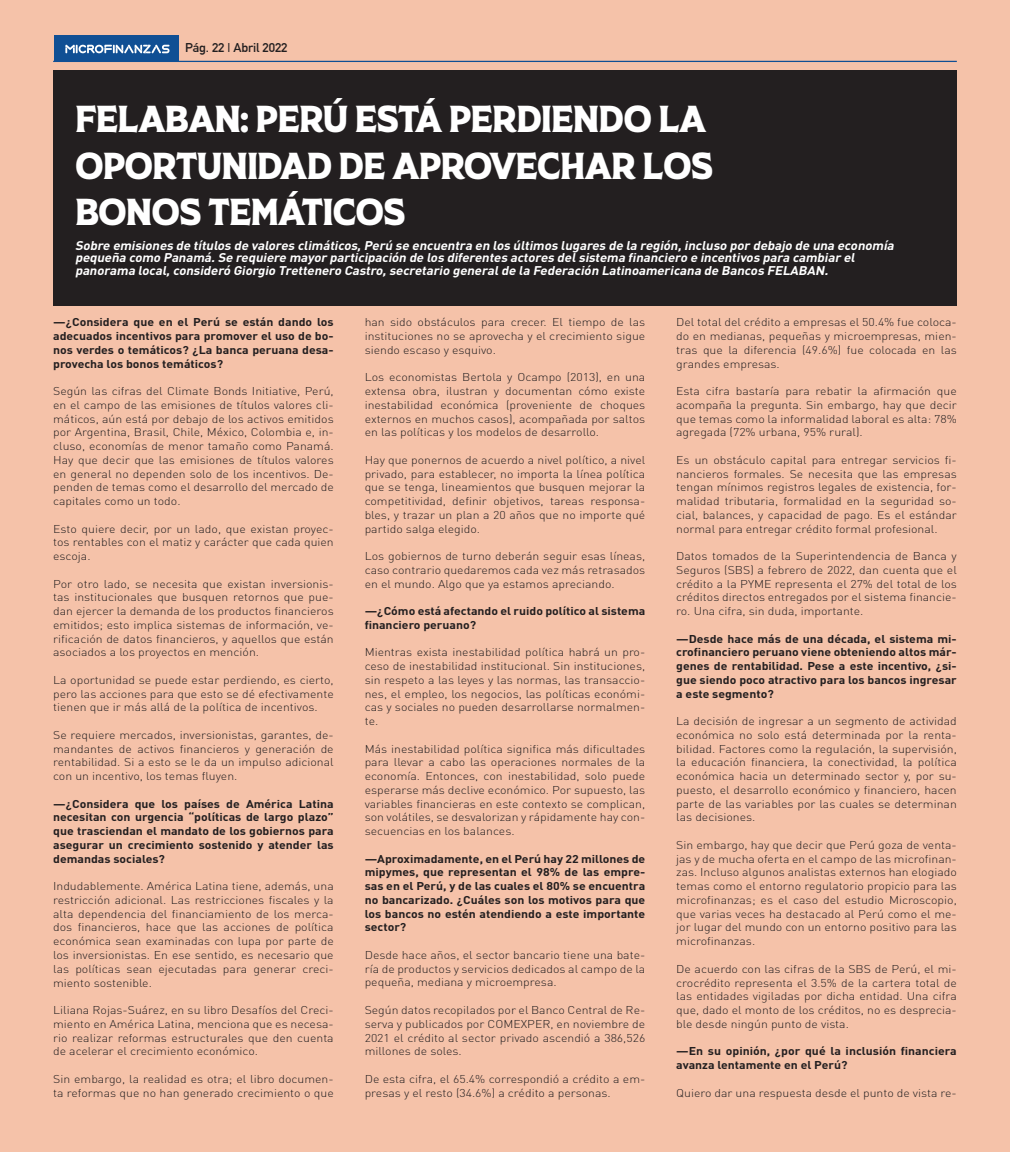
<style>
.page{position:relative;width:1010px;height:1152px;background:#f5c2a9}
.page>*{position:absolute;margin:0;border:0;box-sizing:border-box;transform-origin:0 0}
.t1{font:37.5px/46.2px "FF Monteral Two";letter-spacing:-.03em;color:#fff;scale:.92 1}
.t2{font:italic 700 12.5px/12.5px "DIN Pro";letter-spacing:-.01em;color:#fff;scale:1.06 1}
.t3{font:700 12.5px "DIN Alternate";letter-spacing:-.01em;color:#231f20;scale:1.06 1}
.t4{font:300 11.25px/13.8px "DIN Pro";color:#231f20;text-align:justify;scale:1.09 1}
.t5{font:700 11.25px/13.8px "DIN Pro";color:#231f20;text-align:justify;scale:1.09 1}
</style>
<div class="page">
<hr style="left:53px;top:61px;width:904px;height:1px;background:#104f94">
<div style="left:55px;top:35px;width:124px;height:26px;background:#104f94"></div>
<svg style="left:65px;top:45px;width:104px;height:8px"></svg>
<div style="left:53px;top:71px;width:904px;height:235px;background:#231f20"></div>
<p class="t3" style="left:185px;top:40px;width:98px">Pág. 22 | Abril 2022</p>
<h1 class="t1" style="left:75px;top:96px;width:695px">FELABAN: PERÚ ESTÁ PERDIENDO LA<br>OPORTUNIDAD DE APROVECHAR LOS<br>BONOS TEMÁTICOS</h1>
<p class="t2" style="left:75px;top:240px;width:776px">Sobre emisiones de títulos de valores climáticos,Perú se encuentra en los últimos lugares de la región,incluso por debajo de una economía pequeña como Panamá.Se requiere mayor participación de los diferentes actores del sistema financiero e incentivos para cambiar el panorama local,consideró Giorgio Trettenero Castro,secretario general de la Federación Latinoamericana de Bancos FELABAN.</p>
<p class="t5" style="left:53px;top:317px;width:259px">—¿Considera que en el Perú se están dando los adecuados incentivos para promover el uso de bo&shy;nos verdes o temáticos? ¿La banca peruana desa&shy;provecha los bonos temáticos?</p>
<p class="t4" style="left:53px;top:385px;width:259px">Según las cifras del Climate Bonds Initiative, Perú, en el campo de las emisiones de títulos valores cli&shy;máticos, aún está por debajo de los activos emitidos por Argentina, Brasil, Chile, México, Colombia e, in&shy;cluso, economías de menor tamaño como Panamá.<br>Hay que decir que las emisiones de títulos valores en general no dependen solo de los incentivos. De&shy;penden de temas como el desarrollo del mercado de capitales como un todo.</p>
<p class="t4" style="left:53px;top:523px;width:259px">Esto quiere decir, por un lado, que existan proyec&shy;tos rentables con el matiz y carácter que cada quien escoja.</p>
<p class="t4" style="left:53px;top:578px;width:259px">Por otro lado, se necesita que existan inversionis&shy;tas institucionales que busquen retornos que pue&shy;dan ejercer la demanda de los productos financieros emitidos; esto implica sistemas de información, ve&shy;rificación de datos financieros, y aquellos que están asociados a los proyectos en mención.</p>
<p class="t4" style="left:53px;top:674px;width:259px">La oportunidad se puede estar perdiendo, es cierto, pero las acciones para que esto se dé efectivamente tienen que ir más allá de la política de incentivos.</p>
<p class="t4" style="left:53px;top:729px;width:259px">Se requiere mercados, inversionistas, garantes, de&shy;mandantes de activos financieros y generación de rentabilidad. Si a esto se le da un impulso adicional con un incentivo, los temas fluyen.</p>
<p class="t5" style="left:53px;top:798px;width:259px">—¿Considera que los países de América Latina necesitan con urgencia “políticas de largo plazo” que trasciendan el mandato de los gobiernos para asegurar un crecimiento sostenido y atender las demandas sociales?</p>
<p class="t4" style="left:53px;top:880px;width:259px">Indudablemente. América Latina tiene, además, una restricción adicional. Las restricciones fiscales y la alta dependencia del financiamiento de los merca&shy;dos financieros, hace que las acciones de política económica sean examinadas con lupa por parte de los inversionistas. En ese sentido, es necesario que las políticas sean ejecutadas para generar creci&shy;miento sostenible.</p>
<p class="t4" style="left:53px;top:1004px;width:259px">Liliana Rojas-Suárez, en su libro Desafíos del Creci&shy;miento en América Latina, menciona que es necesa&shy;rio realizar reformas estructurales que den cuenta de acelerar el crecimiento económico.</p>
<p class="t4" style="left:53px;top:1073px;width:259px">Sin embargo, la realidad es otra; el libro documen&shy;ta reformas que no han generado crecimiento o que</p>
<p class="t4" style="left:365px;top:317px;width:259px">han sido obstáculos para crecer. El tiempo de las instituciones no se aprovecha y el crecimiento sigue siendo escaso y esquivo.</p>
<p class="t4" style="left:365px;top:372px;width:259px">Los economistas Bertola y Ocampo (2013), en una extensa obra, ilustran y documentan cómo existe inestabilidad económica (proveniente de choques externos en muchos casos), acompañada por saltos en las políticas y los modelos de desarrollo.</p>
<p class="t4" style="left:365px;top:454px;width:259px">Hay que ponernos de acuerdo a nivel político, a nivel privado, para establecer, no importa la línea política que se tenga, lineamientos que busquen mejorar la competitividad, definir objetivos, tareas responsa&shy;bles, y trazar un plan a 20 años que no importe qué partido salga elegido.</p>
<p class="t4" style="left:365px;top:550px;width:259px">Los gobiernos de turno deberán seguir esas líneas, caso contrario quedaremos cada vez más retrasados en el mundo. Algo que ya estamos apreciando.</p>
<p class="t5" style="left:365px;top:605px;width:259px">—¿Cómo está afectando el ruido político al sistema financiero peruano?</p>
<p class="t4" style="left:365px;top:647px;width:259px">Mientras exista inestabilidad política habrá un pro&shy;ceso de inestabilidad institucional. Sin instituciones, sin respeto a las leyes y las normas, las transaccio&shy;nes, el empleo, los negocios, las políticas económi&shy;cas y sociales no pueden desarrollarse normalmen&shy;te.</p>
<p class="t4" style="left:365px;top:743px;width:259px">Más inestabilidad política significa más dificultades para llevar a cabo las operaciones normales de la economía. Entonces, con inestabilidad, solo puede esperarse más declive económico. Por supuesto, las variables financieras en este contexto se complican, son volátiles, se desvalorizan y rápidamente hay con&shy;secuencias en los balances.</p>
<p class="t5" style="left:365px;top:853px;width:259px">—Aproximadamente, en el Perú hay 22 millones de mipymes, que representan el 98% de las empre&shy;sas en el Perú, y de las cuales el 80% se encuentra no bancarizado. ¿Cuáles son los motivos para que los bancos no estén atendiendo a este importante sector?</p>
<p class="t4" style="left:365px;top:949px;width:259px">Desde hace años, el sector bancario tiene una bate&shy;ría de productos y servicios dedicados al campo de la pequeña, mediana y microempresa.</p>
<p class="t4" style="left:365px;top:1004px;width:259px">Según datos recopilados por el Banco Central de Re&shy;serva y publicados por COMEXPER, en noviembre de 2021 el crédito al sector privado ascendió a 386,526 millones de soles.</p>
<p class="t4" style="left:365px;top:1073px;width:259px">De esta cifra, el 65.4% correspondió a crédito a em&shy;presas y el resto (34.6%) a crédito a personas.</p>
<p class="t4" style="left:676px;top:317px;width:259px">Del total del crédito a empresas el 50.4% fue coloca&shy;do en medianas, pequeñas y microempresas, mien&shy;tras que la diferencia (49.6%) fue colocada en las grandes empresas.</p>
<p class="t4" style="left:676px;top:385px;width:259px">Esta cifra bastaría para rebatir la afirmación que acompaña la pregunta. Sin embargo, hay que decir que temas como la informalidad laboral es alta: 78% agregada (72% urbana, 95% rural).</p>
<p class="t4" style="left:676px;top:454px;width:259px">Es un obstáculo capital para entregar servicios fi&shy;nancieros formales. Se necesita que las empresas tengan mínimos registros legales de existencia, for&shy;malidad tributaria, formalidad en la seguridad so&shy;cial, balances, y capacidad de pago. Es el estándar normal para entregar crédito formal profesional.</p>
<p class="t4" style="left:676px;top:550px;width:259px">Datos tomados de la Superintendencia de Banca y Seguros (SBS) a febrero de 2022, dan cuenta que el crédito a la PYME representa el 27% del total de los créditos directos entregados por el sistema financie&shy;ro. Una cifra, sin duda, importante.</p>
<p class="t5" style="left:676px;top:633px;width:259px">—Desde hace más de una década, el sistema mi&shy;crofinanciero peruano viene obteniendo altos már&shy;genes de rentabilidad. Pese a este incentivo, ¿si&shy;gue siendo poco atractivo para los bancos ingresar a este segmento?</p>
<p class="t4" style="left:676px;top:715px;width:259px">La decisión de ingresar a un segmento de actividad económica no solo está determinada por la renta&shy;bilidad. Factores como la regulación, la supervisión, la educación financiera, la conectividad, la política económica hacia un determinado sector y, por su&shy;puesto, el desarrollo económico y financiero, hacen parte de las variables por las cuales se determinan las decisiones.</p>
<p class="t4" style="left:676px;top:839px;width:259px">Sin embargo, hay que decir que Perú goza de venta&shy;jas y de mucha oferta en el campo de las microfinan&shy;zas. Incluso algunos analistas externos han elogiado temas como el entorno regulatorio propicio para las microfinanzas; es el caso del estudio Microscopio, que varias veces ha destacado al Perú como el me&shy;jor lugar del mundo con un entorno positivo para las microfinanzas.</p>
<p class="t4" style="left:676px;top:963px;width:259px">De acuerdo con las cifras de la SBS de Perú, el mi&shy;crocrédito representa el 3.5% de la cartera total de las entidades vigiladas por dicha entidad. Una cifra que, dado el monto de los créditos, no es desprecia&shy;ble desde ningún punto de vista.</p>
<p class="t5" style="left:676px;top:1045px;width:259px">—En su opinión, ¿por qué la inclusión financiera avanza lentamente en el Perú?</p>
<p class="t4" style="left:676px;top:1087px;width:259px">Quiero dar una respuesta desde el punto de vista re-</p>
</div>
